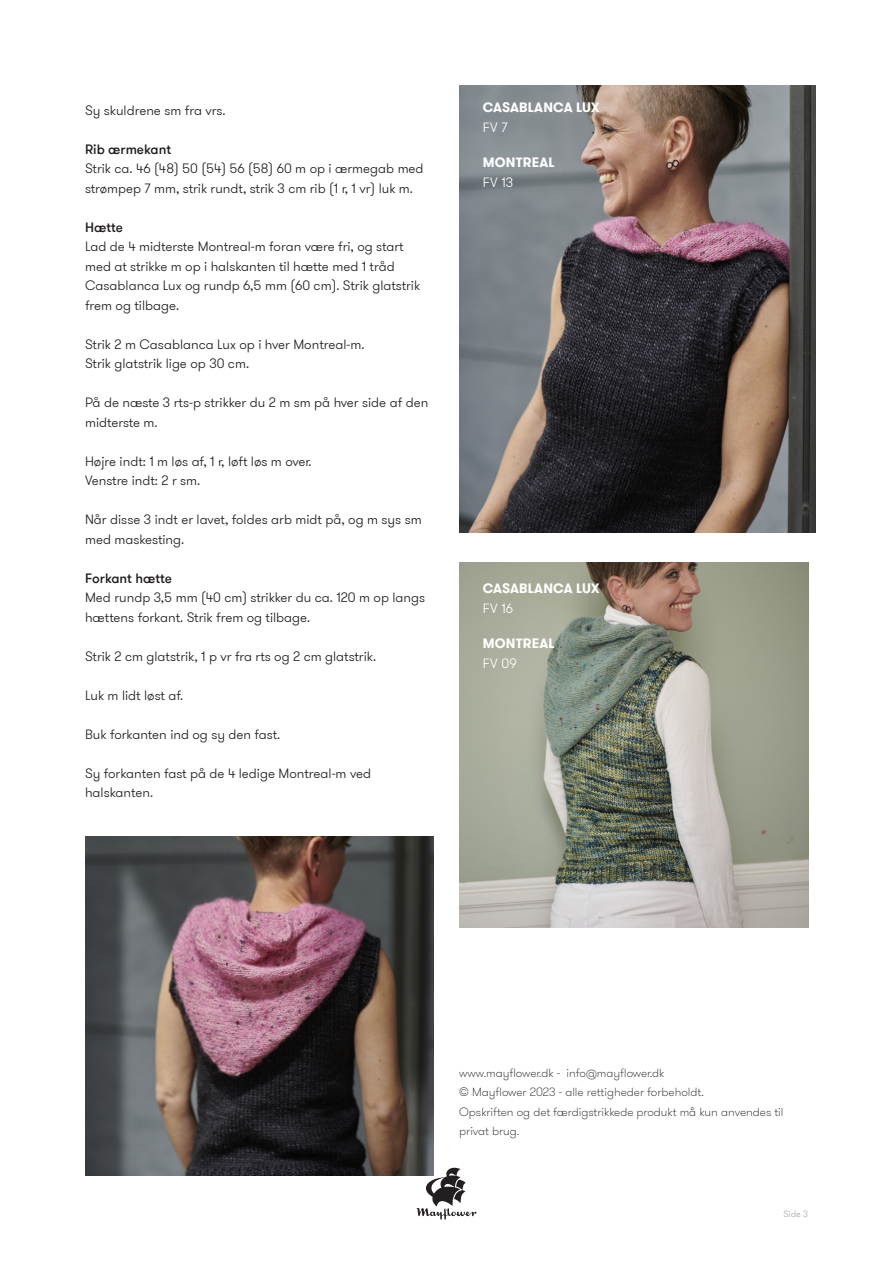
<style>
.page{position:relative;width:893px;height:1263px;background:#fff}
.page>*{position:absolute;margin:0;border:0;box-sizing:border-box;transform-origin:0 0}
.t1{font:300 13.5px/19.5px "GT Walsheim Pro";color:#231f20}
.t2{font:700 13.5px "GT Walsheim Pro";letter-spacing:.015em;color:#fff}
.t3{font:500 13.5px "GT Walsheim Pro";color:#231f20}
.t4{font:300 13.5px "GT Walsheim Pro";letter-spacing:.015em;color:#fff}
.t5{font:100 12px/19.5px "GT Walsheim Pro";color:#231f20}
.t6{font:300 9px "GT Walsheim Pro";color:#a8a9ad}
</style>
<div class="page">
<svg style="left:417px;top:1168px;width:59px;height:51px"></svg>
<img style="left:85px;top:836px;width:349px;height:339px">
<img style="left:459px;top:85px;width:357px;height:448px">
<img style="left:459px;top:562px;width:350px;height:365px">
<p class="t1" style="left:85px;top:101px;width:142px">Sy skuldrene sm fra vrs.</p>
<p class="t3" style="left:85px;top:140px;width:88px">Rib ærmekant</p>
<p class="t1" style="left:85px;top:159px;width:340px">Strik ca. 46 (48) 50 (54) 56 (58) 60 m op i ærmegab med strømpep 7 mm, strik rundt, strik 3 cm rib (1 r, 1 vr) luk m.</p>
<p class="t3" style="left:85px;top:218px;width:39px">Hætte</p>
<p class="t1" style="left:85px;top:237px;width:337px">Lad de 4 midterste Montreal-m foran være fri, og start med at strikke m op i halskanten til hætte med 1 tråd Casablanca Lux og rundp 6,5 mm (60 cm). Strik glatstrik frem og tilbage.</p>
<p class="t1" style="left:85px;top:335px;width:281px">Strik 2 m Casablanca Lux op i hver Montreal-m.</p>
<p class="t1" style="left:85px;top:354px;width:166px">Strik glatstrik lige op 30 cm.</p>
<p class="t1" style="left:85px;top:393px;width:345px">På de næste 3 rts-p strikker du 2 m sm på hver side af den midterste m.</p>
<p class="t1" style="left:85px;top:452px;width:228px">Højre indt: 1 m løs af, 1 r, løft løs m over.</p>
<p class="t1" style="left:85px;top:471px;width:117px">Venstre indt: 2 r sm.</p>
<p class="t1" style="left:85px;top:510px;width:338px">Når disse 3 indt er lavet, foldes arb midt på, og m sys sm med maskesting.</p>
<p class="t3" style="left:85px;top:569px;width:88px">Forkant hætte</p>
<p class="t1" style="left:85px;top:588px;width:342px">Med rundp 3,5 mm (40 cm) strikker du ca. 120 m op langs hættens forkant. Strik frem og tilbage.</p>
<p class="t1" style="left:85px;top:647px;width:293px">Strik 2 cm glatstrik, 1 p vr fra rts og 2 cm glatstrik.</p>
<p class="t1" style="left:85px;top:686px;width:100px">Luk m lidt løst af.</p>
<p class="t1" style="left:85px;top:725px;width:197px">Buk forkanten ind og sy den fast.</p>
<p class="t1" style="left:85px;top:764px;width:287px">Sy forkanten fast på de 4 ledige Montreal-m ved halskanten.</p>
<p class="t2" style="left:483px;top:99px;width:118px">CASABLANCA LUX</p>
<p class="t4" style="left:483px;top:118px;width:26px">FV 7</p>
<p class="t2" style="left:483px;top:154px;width:73px">MONTREAL</p>
<p class="t4" style="left:483px;top:174px;width:32px">FV 13</p>
<p class="t2" style="left:483px;top:579px;width:118px">CASABLANCA LUX</p>
<p class="t4" style="left:483px;top:599px;width:32px">FV 16</p>
<p class="t2" style="left:483px;top:635px;width:73px">MONTREAL</p>
<p class="t4" style="left:483px;top:655px;width:35px">FV 09</p>
<p class="t5" style="left:459px;top:1063px;width:207px">www.mayflower.dk - info@mayflower.dk</p>
<p class="t5" style="left:459px;top:1082px;width:246px">© Mayflower 2023 - alle rettigheder forbeholdt.</p>
<p class="t5" style="left:459px;top:1102px;width:326px">Opskriften og det færdigstrikkede produkt må kun anvendes til privat brug.</p>
<p class="t6" style="left:783px;top:1208px;width:26px">Side 3</p>
</div>
